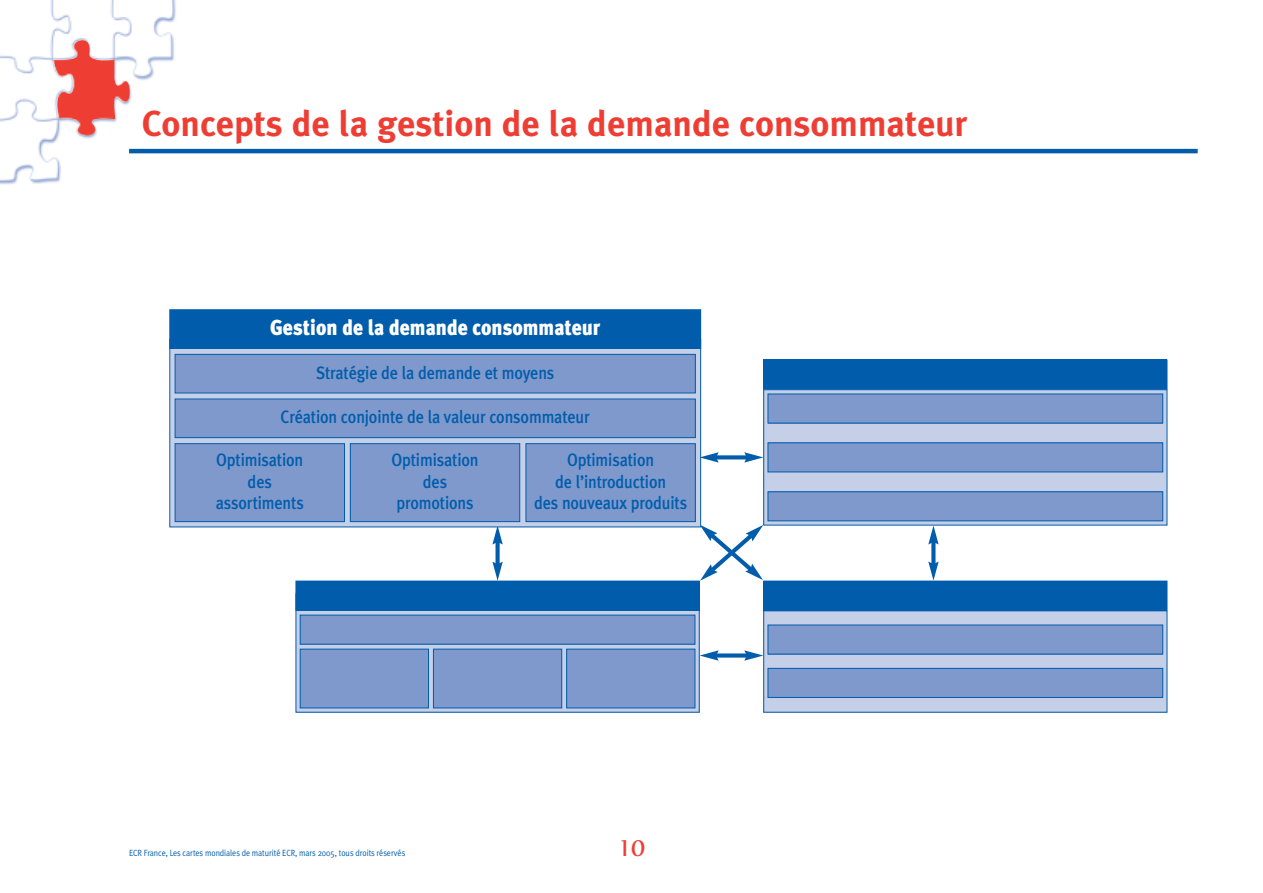
<style>
.page{position:relative;width:1263px;height:893px;background:#fff}
.page>*{position:absolute;margin:0;border:0;box-sizing:border-box;transform-origin:0 0}
.t1{font:700 36px "Meta Plus";color:#ee3e34}
.t2{font:600 24px "Peignot";color:#ee3e34}
.t3{font:900 21.75px "Meta Plus";color:#fff;scale:.9 1}
.t4{font:500 18px/21.6px "Meta Plus";letter-spacing:-.01em;color:#015dab;text-align:center;scale:.9 1}
.t5{font:9px "Meta Plus Normal";letter-spacing:-.005em;color:#015dab;scale:.9 1}
</style>
<div class="page">
<img style="left:0;top:0;width:225px;height:185px">
<img style="left:53px;top:40px;width:77px;height:96px">
<hr style="left:129px;top:149px;width:1069px;height:4px;background:#015dab">
<div style="left:764px;top:390px;width:403px;height:135px;background:#c6cfe8"></div>
<div style="left:763px;top:389px;width:404px;height:136px;border:1px solid #015dab"></div>
<div style="left:764px;top:360px;width:403px;height:29px;background:#015dab"></div>
<div style="left:768px;top:394px;width:395px;height:29px;background:#7f99cd"></div>
<div style="left:768px;top:443px;width:395px;height:29px;background:#7f99cd"></div>
<div style="left:768px;top:442px;width:395px;height:30px;border:1px solid #015dab"></div>
<div style="left:768px;top:492px;width:395px;height:29px;background:#7f99cd"></div>
<div style="left:768px;top:491px;width:395px;height:30px;border:1px solid #015dab"></div>
<div style="left:764px;top:611px;width:403px;height:101px;background:#c6cfe8"></div>
<div style="left:763px;top:610px;width:404px;height:102px;border:1px solid #015dab"></div>
<div style="left:764px;top:581px;width:403px;height:29px;background:#015dab"></div>
<div style="left:768px;top:625px;width:395px;height:29px;background:#7f99cd"></div>
<div style="left:768px;top:668px;width:395px;height:29px;background:#7f99cd"></div>
<div style="left:768px;top:668px;width:395px;height:30px;border:1px solid #015dab"></div>
<svg style="left:298px;top:610px;width:399px;height:100px;background:#98b4d9"></svg>
<div style="left:296px;top:581px;width:403px;height:29px;background:#015dab"></div>
<div style="left:300px;top:615px;width:395px;height:29px;background:#7f99cd"></div>
<div style="left:300px;top:615px;width:395px;height:29px;border:1px solid #015dab"></div>
<div style="left:300px;top:649px;width:128px;height:59px;background:#7f99cd"></div>
<div style="left:300px;top:649px;width:129px;height:59px;border:1px solid #015dab"></div>
<div style="left:433px;top:649px;width:129px;height:59px;background:#7f99cd"></div>
<div style="left:433px;top:649px;width:129px;height:59px;border:1px solid #015dab"></div>
<div style="left:567px;top:649px;width:128px;height:59px;background:#7f99cd"></div>
<div style="left:566px;top:649px;width:129px;height:59px;border:1px solid #015dab"></div>
<svg style="left:719px;top:455px;width:25px;height:4px"></svg>
<svg style="left:701px;top:452px;width:18px;height:11px"></svg>
<svg style="left:744px;top:452px;width:19px;height:11px"></svg>
<div style="left:715px;top:653px;width:33px;height:5px;background:#015dab"></div>
<svg style="left:699px;top:650px;width:20px;height:11px"></svg>
<svg style="left:744px;top:650px;width:19px;height:11px"></svg>
<div style="left:495px;top:541px;width:5px;height:24px;background:#015dab"></div>
<svg style="left:492px;top:562px;width:11px;height:19px"></svg>
<svg style="left:492px;top:527px;width:11px;height:17px"></svg>
<svg style="left:931px;top:544px;width:4px;height:17px"></svg>
<svg style="left:928px;top:561px;width:11px;height:20px"></svg>
<svg style="left:928px;top:525px;width:11px;height:19px"></svg>
<svg style="left:699px;top:525px;width:64px;height:56px"></svg>
<svg style="left:171px;top:349px;width:528px;height:176px;background:#b6c6e3"></svg>
<div style="left:170px;top:310px;width:531px;height:38px;background:#015dab"></div>
<div style="left:169px;top:309px;width:532px;height:40px;border:1px solid #015dab"></div>
<div style="left:175px;top:354px;width:520px;height:39px;background:#7f99cd"></div>
<div style="left:175px;top:354px;width:521px;height:39px;border:1px solid #015dab"></div>
<div style="left:175px;top:399px;width:520px;height:39px;background:#7f99cd"></div>
<div style="left:175px;top:399px;width:521px;height:39px;border:1px solid #015dab"></div>
<div style="left:175px;top:444px;width:169px;height:78px;background:#7f99cd"></div>
<div style="left:175px;top:443px;width:170px;height:79px;border:1px solid #015dab"></div>
<div style="left:350px;top:444px;width:170px;height:78px;background:#7f99cd"></div>
<div style="left:350px;top:443px;width:170px;height:79px;border:1px solid #015dab"></div>
<div style="left:526px;top:444px;width:169px;height:78px;background:#7f99cd"></div>
<div style="left:526px;top:443px;width:170px;height:79px;border:1px solid #015dab"></div>
<h1 class="t1" style="left:142px;top:103px;width:827px">Concepts de la gestion de la demande consommateur</h1>
<p class="t3" style="left:270px;top:315px;width:368px">Gestion de la demande consommateur</p>
<p class="t4" style="left:316px;top:362px;width:266px">Stratégie de la demande et moyens</p>
<p class="t4" style="left:281px;top:406px;width:345px">Création conjointe de la valeur consommateur</p>
<p class="t4" style="left:216px;top:449px;width:99px">Optimisation des assortiments</p>
<p class="t4" style="left:391px;top:449px;width:98px">Optimisation des promotions</p>
<p class="t4" style="left:534px;top:449px;width:172px">Optimisation<br>de l’introduction<br>des nouveaux produits</p>
<p class="t5" style="left:129px;top:847px;width:308px">ECR France, Les cartes mondiales de maturité ECR, mars 2005, tous droits réservés</p>
<h2 class="t2" style="left:618px;top:839px;width:28px">10</h2>
</div>
